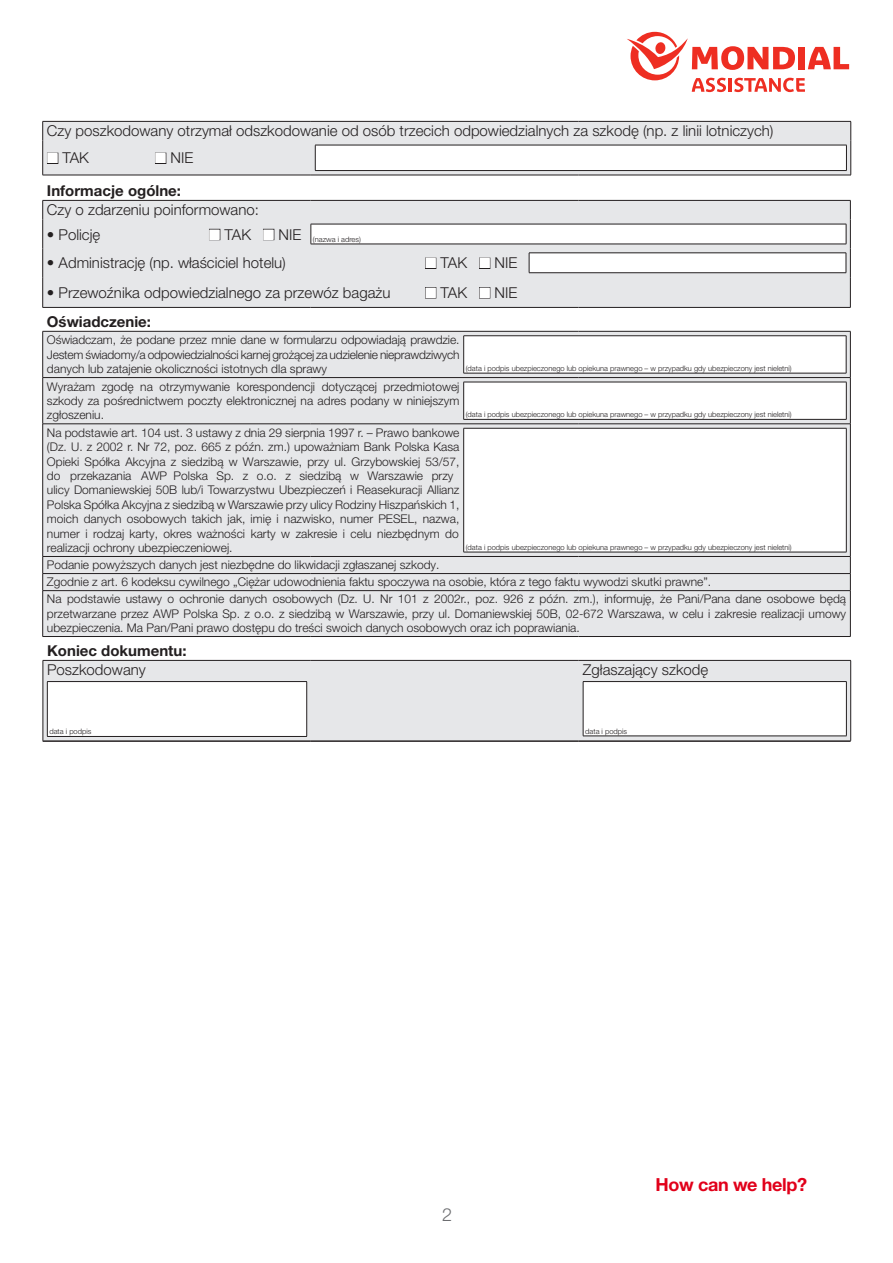
<style>
.page{position:relative;width:893px;height:1263px;background:#fff}
.page>*{position:absolute;margin:0;border:0;box-sizing:border-box;transform-origin:0 0}
.t1{font:700 18px "Helvetica Neue LT Pro";letter-spacing:-.02em;color:#e1001a}
.t2{font:300 18px "Helvetica Neue LT Pro";color:#6c6d70}
.t3{font:300 15px "Helvetica Neue LT Pro";color:#231f20}
.t4{font:700 15px/32.7px "Helvetica Neue LT Pro";color:#231f20}
.t5{font:300 12px/14.4px "Helvetica Neue LT Pro";color:#231f20}
.t6{font:300 7.5px "Helvetica Neue LT Pro";color:#231f20}
.s1{color:#fff}
.s2{font-weight:300}
</style>
<div class="page">
<svg style="left:627px;top:32px;width:222px;height:60px"></svg>
<hr style="left:43px;top:175px;width:268px;height:1px;background:#231f20">
<hr style="left:311px;top:175px;width:267px;height:1px;background:#231f20">
<hr style="left:578px;top:175px;width:273px;height:1px;background:#231f20">
<svg style="left:42px;top:121px;width:809px;height:54px"></svg>
<hr style="left:315px;top:170px;width:532px;height:1px;background:#231f20">
<svg style="left:43px;top:201px;width:807px;height:435px;background:#e6e7e9"></svg>
<hr style="left:43px;top:556px;width:268px;height:1px;background:#231f20">
<hr style="left:311px;top:556px;width:267px;height:1px;background:#231f20">
<hr style="left:578px;top:556px;width:272px;height:1px;background:#231f20">
<hr style="left:43px;top:573px;width:268px;height:1px;background:#231f20">
<hr style="left:311px;top:573px;width:267px;height:1px;background:#231f20">
<hr style="left:578px;top:573px;width:272px;height:1px;background:#231f20">
<hr style="left:43px;top:590px;width:268px;height:1px;background:#231f20">
<hr style="left:311px;top:590px;width:267px;height:1px;background:#231f20">
<hr style="left:578px;top:590px;width:272px;height:1px;background:#231f20">
<hr style="left:43px;top:636px;width:268px;height:1px;background:#231f20">
<hr style="left:311px;top:636px;width:267px;height:1px;background:#231f20">
<hr style="left:578px;top:636px;width:272px;height:1px;background:#231f20">
<hr style="left:43px;top:200px;width:268px;height:1px;background:#231f20">
<hr style="left:311px;top:200px;width:267px;height:1px;background:#231f20">
<hr style="left:578px;top:200px;width:272px;height:1px;background:#231f20">
<hr style="left:43px;top:307px;width:268px;height:1px;background:#231f20">
<hr style="left:311px;top:307px;width:267px;height:1px;background:#231f20">
<hr style="left:578px;top:307px;width:272px;height:1px;background:#231f20">
<hr style="left:43px;top:331px;width:268px;height:1px;background:#231f20">
<hr style="left:311px;top:331px;width:267px;height:1px;background:#231f20">
<hr style="left:578px;top:331px;width:272px;height:1px;background:#231f20">
<hr style="left:43px;top:377px;width:268px;height:1px;background:#231f20">
<hr style="left:311px;top:377px;width:267px;height:1px;background:#231f20">
<hr style="left:578px;top:377px;width:272px;height:1px;background:#231f20">
<hr style="left:43px;top:424px;width:268px;height:1px;background:#231f20">
<hr style="left:311px;top:424px;width:267px;height:1px;background:#231f20">
<hr style="left:578px;top:424px;width:272px;height:1px;background:#231f20">
<hr style="left:42px;top:277px;width:1px;height:30px;background:#231f20">
<hr style="left:850px;top:277px;width:1px;height:30px;background:#231f20">
<hr style="left:42px;top:331px;width:1px;height:46px;background:#231f20">
<hr style="left:850px;top:331px;width:1px;height:46px;background:#231f20">
<hr style="left:42px;top:378px;width:1px;height:46px;background:#231f20">
<hr style="left:850px;top:378px;width:1px;height:46px;background:#231f20">
<hr style="left:42px;top:424px;width:1px;height:132px;background:#231f20">
<hr style="left:850px;top:424px;width:1px;height:132px;background:#231f20">
<svg style="left:42px;top:557px;width:1px;height:33px"></svg>
<svg style="left:850px;top:557px;width:1px;height:33px"></svg>
<hr style="left:42px;top:591px;width:1px;height:45px;background:#231f20">
<hr style="left:850px;top:591px;width:1px;height:45px;background:#231f20">
<div style="left:311px;top:224px;width:535px;height:20px;background:#fff"></div>
<hr style="left:311px;top:224px;width:535px;height:1px;background:#231f20">
<hr style="left:311px;top:244px;width:535px;height:1px;background:#231f20">
<div style="left:529px;top:253px;width:317px;height:20px;background:#fff"></div>
<hr style="left:529px;top:253px;width:317px;height:1px;background:#231f20">
<svg style="left:42px;top:201px;width:488px;height:76px;background:#e5e6e7"></svg>
<svg style="left:846px;top:201px;width:5px;height:76px"></svg>
<hr style="left:529px;top:272px;width:317px;height:1px;background:#231f20">
<div style="left:425px;top:258px;width:11px;height:11px;border:1px solid #231f20"></div>
<div style="left:479px;top:258px;width:11px;height:11px;border:1px solid #231f20"></div>
<div style="left:425px;top:287px;width:11px;height:11px;border:1px solid #231f20"></div>
<div style="left:479px;top:287px;width:11px;height:11px;border:1px solid #231f20"></div>
<div style="left:47px;top:336px;width:417px;height:37px;background:#e6e7e9"></div>
<div style="left:464px;top:336px;width:382px;height:37px;background:#fff"></div>
<hr style="left:463px;top:335px;width:383px;height:1px;background:#231f20">
<hr style="left:463px;top:336px;width:1px;height:37px;background:#231f20">
<hr style="left:846px;top:336px;width:1px;height:37px;background:#231f20">
<hr style="left:463px;top:373px;width:383px;height:1px;background:#231f20">
<div style="left:47px;top:382px;width:417px;height:37px;background:#e6e7e9"></div>
<div style="left:464px;top:382px;width:382px;height:37px;background:#fff"></div>
<hr style="left:463px;top:382px;width:383px;height:1px;background:#231f20">
<hr style="left:463px;top:382px;width:1px;height:37px;background:#231f20">
<hr style="left:846px;top:382px;width:1px;height:37px;background:#231f20">
<hr style="left:463px;top:419px;width:383px;height:1px;background:#231f20">
<div style="left:47px;top:428px;width:417px;height:124px;background:#e6e7e9"></div>
<div style="left:464px;top:428px;width:382px;height:124px;background:#fff"></div>
<hr style="left:463px;top:428px;width:383px;height:1px;background:#231f20">
<hr style="left:463px;top:428px;width:1px;height:124px;background:#231f20">
<hr style="left:846px;top:428px;width:1px;height:124px;background:#231f20">
<hr style="left:463px;top:552px;width:383px;height:1px;background:#231f20">
<div style="left:44px;top:661px;width:806px;height:80px;background:#e6e7e9"></div>
<hr style="left:43px;top:660px;width:268px;height:1px;background:#231f20">
<hr style="left:311px;top:660px;width:268px;height:1px;background:#231f20">
<hr style="left:579px;top:660px;width:272px;height:1px;background:#231f20">
<hr style="left:43px;top:741px;width:268px;height:1px;background:#231f20">
<hr style="left:311px;top:741px;width:268px;height:1px;background:#231f20">
<hr style="left:579px;top:741px;width:272px;height:1px;background:#231f20">
<hr style="left:43px;top:661px;width:1px;height:80px;background:#231f20">
<hr style="left:850px;top:661px;width:1px;height:80px;background:#231f20">
<div style="left:47px;top:681px;width:260px;height:55px;background:#fff"></div>
<hr style="left:47px;top:681px;width:260px;height:1px;background:#231f20">
<hr style="left:306px;top:682px;width:1px;height:54px;background:#231f20">
<hr style="left:47px;top:736px;width:260px;height:1px;background:#231f20">
<hr style="left:47px;top:682px;width:1px;height:54px;background:#231f20">
<div style="left:583px;top:681px;width:263px;height:55px;background:#fff"></div>
<hr style="left:583px;top:681px;width:264px;height:1px;background:#231f20">
<hr style="left:846px;top:682px;width:1px;height:54px;background:#231f20">
<hr style="left:583px;top:736px;width:264px;height:1px;background:#231f20">
<hr style="left:583px;top:682px;width:1px;height:54px;background:#231f20">
<p class="t3" style="left:47px;top:122px;width:728px">Czy poszkodowany otrzymał odszkodowanie od osób trzecich odpowiedzialnych za szkodę (np. z linii lotniczych)</p>
<p class="t3" style="left:47px;top:149px;width:44px"><span class="s1">■</span> TAK</p>
<p class="t4" style="left:47px;top:141px;width:148px;text-indent:108px"><span class="s1">■</span> <span class="s2">NIE<br></span>Informacje ogólne:</p>
<p class="t3" style="left:47px;top:201px;width:214px">Czy o zdarzeniu poinformowano:</p>
<p class="t3" style="left:47px;top:225px;width:55px">• Policję</p>
<p class="t6" style="left:209px;top:235px;width:153px"><sup>■</sup> <sup>TAK</sup> <sup>■</sup> <sup>NIE</sup> (nazwa i adres)</p>
<p class="t3" style="left:47px;top:254px;width:240px">• Administrację (np. właściciel hotelu)</p>
<p class="t3" style="left:425px;top:254px;width:94px"><span class="s1">■</span> TAK <span class="s1">■</span> NIE</p>
<p class="t3" style="left:47px;top:283px;width:345px">• Przewoźnika odpowiedzialnego za przewóz bagażu</p>
<p class="t3" style="left:425px;top:283px;width:94px"><span class="s1">■</span> TAK <span class="s1">■</span> NIE</p>
<p class="t4" style="left:47px;top:305px;width:106px">Oświadczenie:</p>
<p class="t5" style="left:47px;top:333px;width:414px;text-align:justify">Oświadczam, że podane przez mnie dane w formularzu odpowiadają prawdzie.<br>Jestem świadomy/a odpowiedzialności karnej grożącej za udzielenie nieprawdziwych danych lub zatajenie okoliczności istotnych dla sprawy</p>
<p class="t6" style="left:466px;top:364px;width:327px">(data i podpis ubezpieczonego lub opiekuna prawnego – w przypadku gdy ubezpieczony jest nieletni)</p>
<p class="t5" style="left:47px;top:379px;width:414px;text-align:justify">Wyrażam zgodę na otrzymywanie korespondencji dotyczącej przedmiotowej szkody za pośrednictwem poczty elektronicznej na adres podany w niniejszym zgłoszeniu.</p>
<p class="t6" style="left:466px;top:410px;width:327px">(data i podpis ubezpieczonego lub opiekuna prawnego – w przypadku gdy ubezpieczony jest nieletni)</p>
<p class="t5" style="left:47px;top:425px;width:414px">Na podstawie art. 104 ust. 3 ustawy z dnia 29 sierpnia 1997 r. – Prawo bankowe (Dz. U. z 2002 r. Nr 72, poz. 665 z późn. zm.) upoważniam Bank Polska Kasa Opieki Spółka Akcyjna z siedzibą w Warszawie, przy ul. Grzybowskiej 53/57, do przekazania AWP Polska Sp. z o.o. z siedzibą w Warszawie przy ulicy Domaniewskiej 50B lub/i Towarzystwu Ubezpieczeń i Reasekuracji Allianz Polska Spółka Akcyjna z siedzibą w Warszawie przy ulicy Rodziny Hiszpańskich 1, moich danych osobowych takich jak, imię i nazwisko, numer PESEL, nazwa, numer i rodzaj karty, okres ważności karty w zakresie i celu niezbędnym do realizacji ochrony ubezpieczeniowej.</p>
<p class="t6" style="left:466px;top:543px;width:327px">(data i podpis ubezpieczonego lub opiekuna prawnego – w przypadku gdy ubezpieczony jest nieletni)</p>
<p class="t5" style="left:47px;top:556px;width:801px;line-height:17.1px">Podanie powyższych danych jest niezbędne do likwidacji zgłaszanej szkody.<br>Zgodnie z art. 6 kodeksu cywilnego „Ciężar udowodnienia faktu spoczywa na osobie, która z tego faktu wywodzi skutki prawne”.<br>Na podstawie ustawy o ochronie danych osobowych (Dz. U. Nr 101 z 2002r., poz. 926 z późn. zm.), informuję, że Pani/Pana dane osobowe będą</p>
<p class="t5" style="left:47px;top:606px;width:801px">przetwarzane przez AWP Polska Sp. z o.o. z siedzibą w Warszawie, przy ul. Domaniewskiej 50B, 02-672 Warszawa, w celu i zakresie realizacji umowy ubezpieczenia. Ma Pan/Pani prawo dostępu do treści swoich danych osobowych oraz ich poprawiania.</p>
<p class="t4" style="left:47px;top:634px;width:141px">Koniec dokumentu:</p>
<p class="t3" style="left:47px;top:661px;width:100px">Poszkodowany</p>
<p class="t3" style="left:583px;top:661px;width:127px">Zgłaszający szkodę</p>
<p class="t6" style="left:49px;top:727px;width:43px">data i podpis</p>
<p class="t6" style="left:585px;top:726px;width:43px">data i podpis</p>
<h1 class="t2" style="left:442px;top:1204px;width:12px">2</h1>
<h1 class="t1" style="left:656px;top:1174px;width:153px">How can we help?</h1>
</div>
